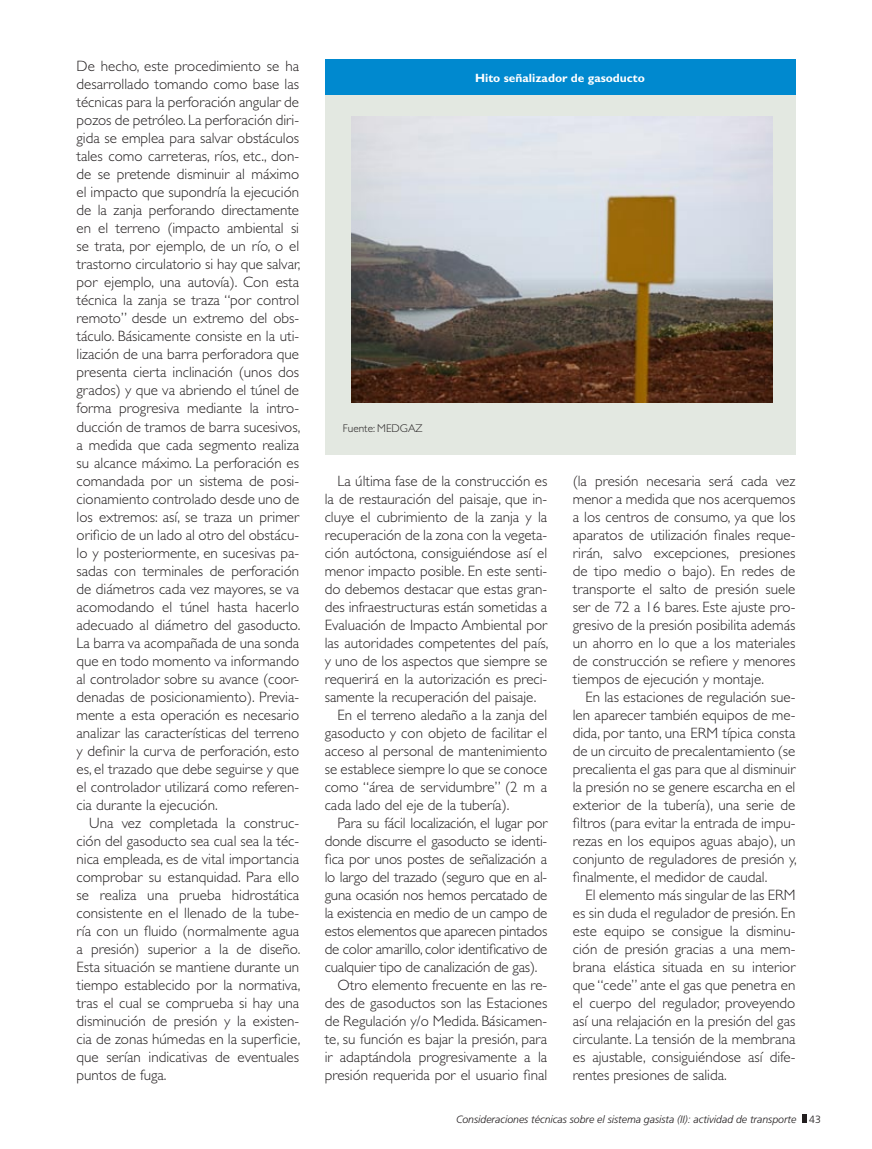
<style>
.page{position:relative;width:872px;height:1149px;background:#fff}
.page>*{position:absolute;margin:0;border:0;box-sizing:border-box;transform-origin:0 0}
.t1{font:300 15px/18px "Gill Sans Std";color:#231f20;text-align:justify}
.t2{font:700 12px "Gill Sans Std";color:#fff}
.t3{font:300 11.25px "Gill Sans Std";color:#231f20}
.t4{font:italic 300 10.5px "Frutiger LT Std";color:#231f20}
.s1{font-style:normal}
</style>
<div class="page">
<svg style="left:802px;top:1114px;width:4px;height:8px"></svg>
<div style="left:325px;top:59px;width:470px;height:36px;background:#0089cf"></div>
<div style="left:325px;top:95px;width:470px;height:360px;background:#e3e8e1"></div>
<img style="left:351px;top:116px;width:421px;height:286px">
<p class="t1" style="left:77px;top:57px;width:225px">De hecho, este procedimiento se ha desarrollado tomando como base las técnicas para la perforación angular de pozos de petróleo. La perforación diri&shy;gida se emplea para salvar obstáculos tales como carreteras, ríos, etc., don&shy;de se pretende disminuir al máximo el impacto que supondría la ejecución de la zanja perforando directamente en el terreno (impacto ambiental si se trata, por ejemplo, de un río, o el trastorno circulatorio si hay que salvar, por ejemplo, una autovía). Con esta técnica la zanja se traza “por control remoto” desde un extremo del obs&shy;táculo. Básicamente consiste en la uti&shy;lización de una barra perforadora que presenta cierta inclinación (unos dos grados) y que va abriendo el túnel de forma progresiva mediante la intro&shy;ducción de tramos de barra sucesivos, a medida que cada segmento realiza su alcance máximo. La perforación es comandada por un sistema de posi&shy;cionamiento controlado desde uno de los extremos: así, se traza un primer orificio de un lado al otro del obstácu&shy;lo y posteriormente, en sucesivas pa&shy;sadas con terminales de perforación de diámetros cada vez mayores, se va acomodando el túnel hasta hacerlo adecuado al diámetro del gasoducto.<br>La barra va acompañada de una sonda que en todo momento va informando al controlador sobre su avance (coor&shy;denadas de posicionamiento). Previa&shy;mente a esta operación es necesario analizar las características del terreno y definir la curva de perforación, esto es, el trazado que debe seguirse y que el controlador utilizará como referen&shy;cia durante la ejecución.</p>
<p class="t1" style="left:77px;top:813px;width:225px;text-indent:13px">Una vez completada la construc&shy;ción del gasoducto sea cual sea la téc&shy;nica empleada, es de vital importancia comprobar su estanquidad. Para ello se realiza una prueba hidrostática consistente en el llenado de la tube&shy;ría con un fluido (normalmente agua a presión) superior a la de diseño.<br>Esta situación se mantiene durante un tiempo establecido por la normativa, tras el cual se comprueba si hay una disminución de presión y la existen&shy;cia de zonas húmedas en la superficie, que serían indicativas de eventuales puntos de fuga.</p>
<p class="t2" style="left:475px;top:70px;width:171px">Hito señalizador de gasoducto</p>
<p class="t3" style="left:343px;top:422px;width:81px">Fuente: MEDGAZ</p>
<p class="t1" style="left:337px;top:471px;width:211px">La última fase de la construcción es</p>
<p class="t1" style="left:325px;top:489px;width:224px">la de restauración del paisaje, que in-</p>
<p class="t1" style="left:325px;top:507px;width:224px">cluye el cubrimiento de la zanja y la</p>
<p class="t1" style="left:325px;top:525px;width:224px">recuperación de la zona con la vegeta-</p>
<p class="t1" style="left:325px;top:543px;width:224px">ción autóctona, consiguiéndose así el</p>
<p class="t1" style="left:325px;top:561px;width:224px">menor impacto posible. En este senti-</p>
<p class="t1" style="left:325px;top:579px;width:224px">do debemos destacar que estas gran-</p>
<p class="t1" style="left:325px;top:597px;width:224px">des infraestructuras están sometidas a</p>
<p class="t1" style="left:325px;top:615px;width:224px">Evaluación de Impacto Ambiental por</p>
<p class="t1" style="left:325px;top:633px;width:225px">las autoridades competentes del país,</p>
<p class="t1" style="left:325px;top:651px;width:224px">y uno de los aspectos que siempre se</p>
<p class="t1" style="left:325px;top:669px;width:224px">requerirá en la autorización es preci-</p>
<p class="t1" style="left:325px;top:687px;width:213px">samente la recuperación del paisaje.</p>
<p class="t1" style="left:337px;top:705px;width:211px">En el terreno aledaño a la zanja del</p>
<p class="t1" style="left:325px;top:723px;width:224px">gasoducto y con objeto de facilitar el</p>
<p class="t1" style="left:325px;top:741px;width:224px">acceso al personal de mantenimiento</p>
<p class="t1" style="left:325px;top:759px;width:224px">se establece siempre lo que se conoce</p>
<p class="t1" style="left:325px;top:777px;width:224px">como “área de servidumbre” (2 m a</p>
<p class="t1" style="left:325px;top:795px;width:186px">cada lado del eje de la tubería).</p>
<p class="t1" style="left:337px;top:813px;width:211px">Para su fácil localización, el lugar por</p>
<p class="t1" style="left:325px;top:831px;width:224px">donde discurre el gasoducto se identi-</p>
<p class="t1" style="left:325px;top:849px;width:224px">fica por unos postes de señalización a</p>
<p class="t1" style="left:325px;top:867px;width:224px">lo largo del trazado (seguro que en al-</p>
<p class="t1" style="left:325px;top:885px;width:224px">guna ocasión nos hemos percatado de</p>
<p class="t1" style="left:325px;top:903px;width:224px">la existencia en medio de un campo de</p>
<p class="t1" style="left:325px;top:921px;width:224px">estos elementos que aparecen pintados</p>
<p class="t1" style="left:325px;top:939px;width:224px">de color amarillo, color identificativo de</p>
<p class="t1" style="left:325px;top:957px;width:214px">cualquier tipo de canalización de gas).</p>
<p class="t1" style="left:337px;top:975px;width:211px">Otro elemento frecuente en las re-</p>
<p class="t1" style="left:325px;top:993px;width:224px">des de gasoductos son las Estaciones</p>
<p class="t1" style="left:325px;top:1011px;width:224px">de Regulación y/o Medida. Básicamen-</p>
<p class="t1" style="left:325px;top:1029px;width:224px">te, su función es bajar la presión, para</p>
<p class="t1" style="left:325px;top:1047px;width:224px">ir adaptándola progresivamente a la</p>
<p class="t1" style="left:325px;top:1065px;width:224px">presión requerida por el usuario final</p>
<p class="t1" style="left:573px;top:471px;width:224px">(la presión necesaria será cada vez menor a medida que nos acerquemos a los centros de consumo, ya que los aparatos de utilización finales reque&shy;rirán, salvo excepciones, presiones de tipo medio o bajo). En redes de transporte el salto de presión suele ser de 72 a 16 bares. Este ajuste pro&shy;gresivo de la presión posibilita además un ahorro en lo que a los materiales de construcción se refiere y menores tiempos de ejecución y montaje.</p>
<p class="t1" style="left:573px;top:687px;width:225px;text-indent:13px">En las estaciones de regulación sue&shy;len aparecer también equipos de me&shy;dida, por tanto, una ERM típica consta de un circuito de precalentamiento (se precalienta el gas para que al disminuir la presión no se genere escarcha en el exterior de la tubería), una serie de filtros (para evitar la entrada de impu&shy;rezas en los equipos aguas abajo), un conjunto de reguladores de presión y, finalmente, el medidor de caudal.</p>
<p class="t1" style="left:573px;top:885px;width:224px;text-indent:13px">El elemento más singular de las ERM es sin duda el regulador de presión. En este equipo se consigue la disminu&shy;ción de presión gracias a una mem&shy;brana elástica situada en su interior que “cede” ante el gas que penetra en el cuerpo del regulador, proveyendo así una relajación en la presión del gas circulante. La tensión de la membrana es ajustable, consiguiéndose así dife&shy;rentes presiones de salida.</p>
<p class="t4" style="left:456px;top:1112px;width:366px">Consideraciones técnicas sobre el sistema gasista (II): actividad de transporte <span class="s1">43</span></p>
</div>
